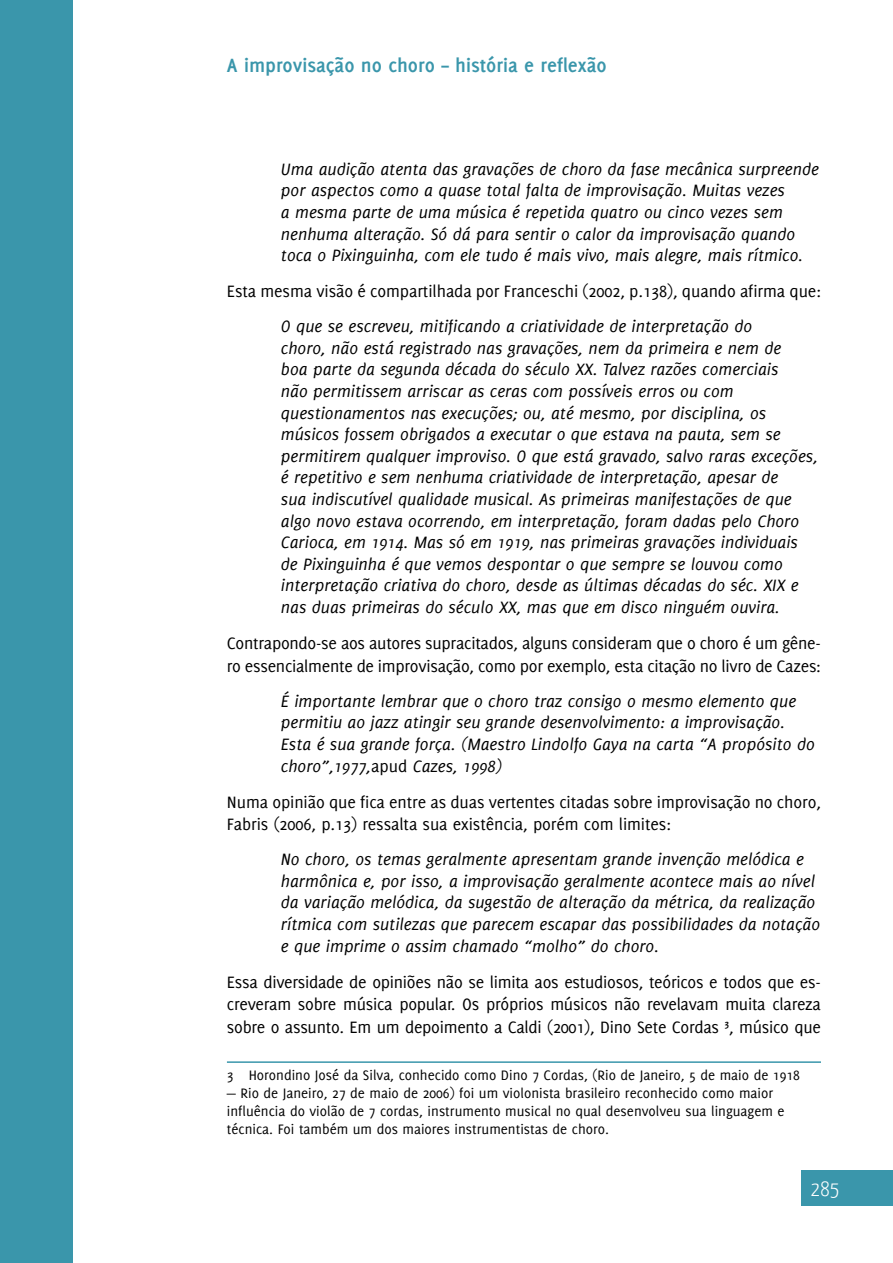
<style>
.page{position:relative;width:893px;height:1263px;background:#fff}
.page>*{position:absolute;margin:0;border:0;box-sizing:border-box;transform-origin:0 0}
.t1{font:700 21px "Delicious";color:#3a96ab}
.t2{font:300 21px "Yanone Kaffeesatz";color:#fff}
.t3{font:italic 18px/21.6px "Delicious";color:#000}
.t4{font:18px/22.5px "Delicious";letter-spacing:-.015em;color:#000}
.t5{font:15px/18px "Delicious";color:#000}
.s1{font-style:normal}
</style>
<div class="page">
<div style="left:802px;top:1170px;width:91px;height:36px;background:#3a96ab"></div>
<div style="left:0;top:0;width:72px;height:1263px;background:#3a96ab"></div>
<hr style="left:227px;top:1061px;width:594px;height:2px;background:#3a96ab">
<p class="t1" style="left:227px;top:53px;width:381px">A improvisação no choro – história e reflexão</p>
<p class="t3" style="left:281px;top:158px;width:539px">Uma audição atenta das gravações de choro da fase mecânica surpreende por aspectos como a quase total falta de improvisação. Muitas vezes<br>a mesma parte de uma música é repetida quatro ou cinco vezes sem nenhuma alteração. Só dá para sentir o calor da improvisação quando toca o Pixinguinha, com ele tudo é mais vivo, mais alegre, mais rítmico.</p>
<p class="t4" style="left:227px;top:280px;width:596px">Esta mesma visão é compartilhada por Franceschi (2002, p.138), quando afirma que:</p>
<p class="t3" style="left:281px;top:316px;width:539px">O que se escreveu, mitificando a criatividade de interpretação do<br>choro, não está registrado nas gravações, nem da primeira e nem de<br>boa parte da segunda década do século XX. Talvez razões comerciais<br>não permitissem arriscar as ceras com possíveis erros ou com questionamentos nas execuções; ou, até mesmo, por disciplina, os músicos fossem obrigados a executar o que estava na pauta, sem se permitirem qualquer improviso. O que está gravado, salvo raras exceções, é repetitivo e sem nenhuma criatividade de interpretação, apesar de<br>sua indiscutível qualidade musical. As primeiras manifestações de que algo novo estava ocorrendo, em interpretação, foram dadas pelo Choro Carioca, em 1914. Mas só em 1919, nas primeiras gravações individuais de Pixinguinha é que vemos despontar o que sempre se louvou como interpretação criativa do choro, desde as últimas décadas do séc. XIX e nas duas primeiras do século XX, mas que em disco ninguém ouvira.</p>
<p class="t4" style="left:227px;top:632px;width:595px">Contrapondo-se aos autores supracitados, alguns consideram que o choro é um gêne&shy;ro essencialmente de improvisação, como por exemplo, esta citação no livro de Cazes:</p>
<p class="t3" style="left:281px;top:690px;width:535px">É importante lembrar que o choro traz consigo o mesmo elemento que permitiu ao jazz atingir seu grande desenvolvimento: a improvisação.<br>Esta é sua grande força. (Maestro Lindolfo Gaya na carta “A propósito do choro”,1977,<span class="s1">apud</span> Cazes, 1998)</p>
<p class="t4" style="left:227px;top:790px;width:596px">Numa opinião que fica entre as duas vertentes citadas sobre improvisação no choro,<br>Fabris (2006, p.13) ressalta sua existência, porém com limites:</p>
<p class="t3" style="left:281px;top:848px;width:541px">No choro, os temas geralmente apresentam grande invenção melódica e harmônica e, por isso, a improvisação geralmente acontece mais ao nível da variação melódica, da sugestão de alteração da métrica, da realização rítmica com sutilezas que parecem escapar das possibilidades da notação e que imprime o assim chamado “molho” do choro.</p>
<p class="t4" style="left:227px;top:970px;width:596px;text-align:justify">Essa diversidade de opiniões não se limita aos estudiosos, teóricos e todos que es&shy;creveram sobre música popular. Os próprios músicos não revelavam muita clareza sobre o assunto. Em um depoimento a Caldi (2001), Dino Sete Cordas <sup>3</sup>, músico que</p>
<p class="t5" style="left:227px;top:1066px;width:574px">3 Horondino José da Silva, conhecido como Dino 7 Cordas, (Rio de Janeiro, 5 de maio de 1918</p>
<p class="t5" style="left:227px;top:1084px;width:559px">— Rio de Janeiro, 27 de maio de 2006) foi um violonista brasileiro reconhecido como maior influência do violão de 7 cordas, instrumento musical no qual desenvolveu sua linguagem e técnica. Foi também um dos maiores instrumentistas de choro.</p>
<p class="t2" style="left:811px;top:1175px;width:30px">285</p>
</div>
